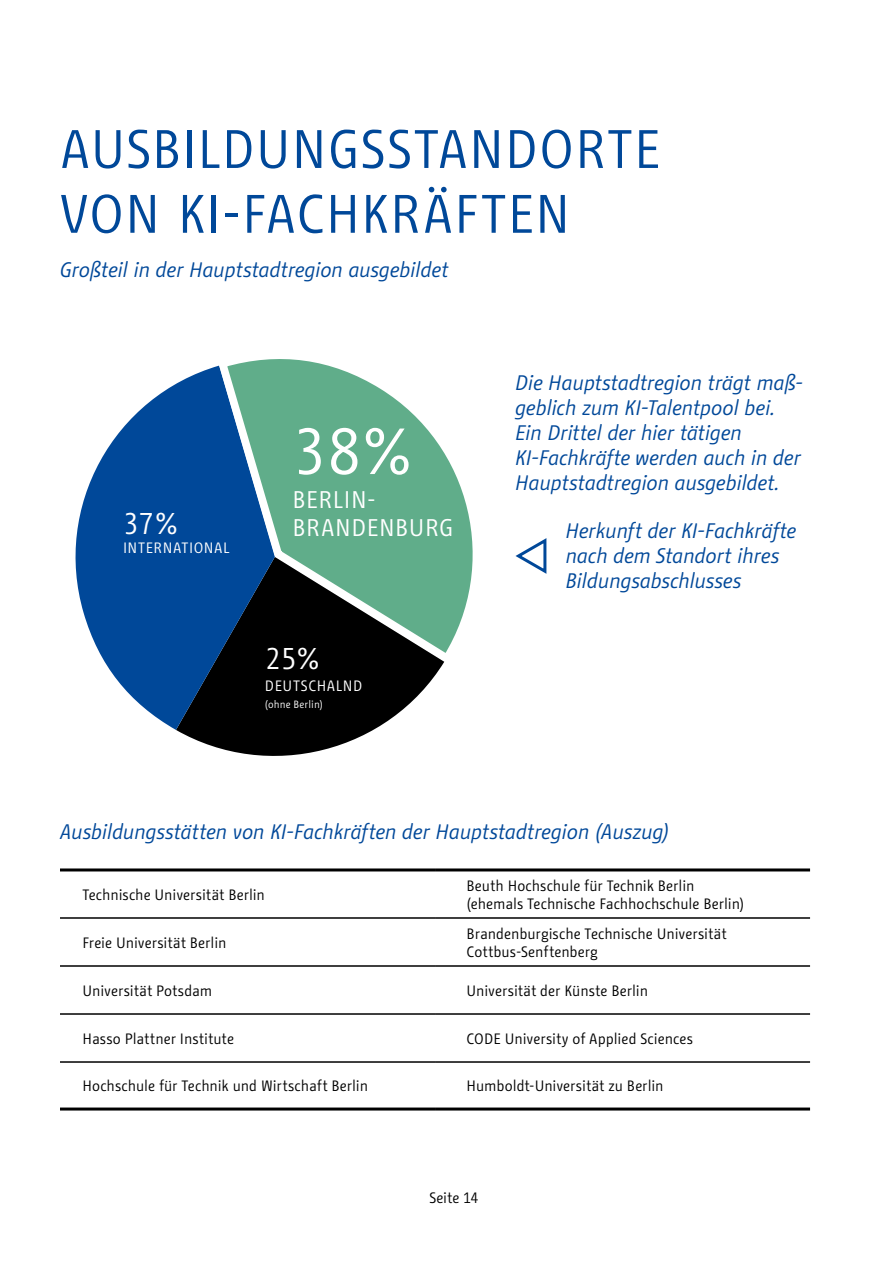
<style>
.page{position:relative;width:893px;height:1263px;background:#fff}
.page>*{position:absolute;margin:0;border:0;box-sizing:border-box;transform-origin:0 0}
.t1{font:64.95px "BMF Change";color:#fff}
.t2{font:54px/64.8px "BMF Change";letter-spacing:.02em;color:#004899}
.t3{font:30px "BMF Change";color:#fff}
.t4{font:24px/29px "BMF Change";letter-spacing:.025em;color:#fff}
.t5{font:italic 21px/25.2px "BMF Change";letter-spacing:-.01em;color:#004899}
.t6{font:15px/18px "BMF Change";letter-spacing:-.005em;color:#000}
.t7{font:15px "BMF Change";letter-spacing:.035em;color:#fff}
.t8{font:10.5px "BMF Change";letter-spacing:.015em;color:#fff}
</style>
<div class="page">
<svg style="left:176px;top:668px;width:265px;height:88px;fill:#000"></svg>
<svg style="left:75px;top:367px;width:200px;height:363px;fill:#004899"></svg>
<svg style="left:213px;top:359px;width:260px;height:309px;background:#568b85"></svg>
<svg style="left:515px;top:538px;width:32px;height:36px"></svg>
<hr style="left:60px;top:868px;width:375px;height:3px;background:#000">
<hr style="left:435px;top:868px;width:375px;height:3px;background:#000">
<hr style="left:60px;top:917px;width:375px;height:2px;background:#000">
<hr style="left:435px;top:917px;width:375px;height:2px;background:#000">
<hr style="left:60px;top:965px;width:375px;height:2px;background:#000">
<hr style="left:435px;top:965px;width:375px;height:2px;background:#000">
<hr style="left:60px;top:1013px;width:375px;height:2px;background:#000">
<hr style="left:435px;top:1013px;width:375px;height:2px;background:#000">
<hr style="left:60px;top:1061px;width:375px;height:2px;background:#000">
<hr style="left:435px;top:1061px;width:375px;height:2px;background:#000">
<hr style="left:60px;top:1107px;width:375px;height:3px;background:#000">
<hr style="left:435px;top:1107px;width:375px;height:3px;background:#000">
<h2 class="t2" style="left:60px;top:116px;width:602px">AUSBILDUNGSSTANDORTE<br>VON KI-FACHKRÄFTEN</h2>
<h3 class="t5" style="left:60px;top:257px;width:390px">Großteil in der Hauptstadtregion ausgebildet</h3>
<h3 class="t3" style="left:123px;top:504px;width:56px">37%</h3>
<p class="t7" style="left:123px;top:538px;width:108px">INTERNATIONAL</p>
<h1 class="t1" style="left:293px;top:409px;width:120px">38%</h1>
<h3 class="t4" style="left:293px;top:484px;width:162px">BERLIN-<br>BRANDENBURG</h3>
<h3 class="t3" style="left:266px;top:639px;width:56px">25%</h3>
<p class="t7" style="left:265px;top:675px;width:99px">DEUTSCHALND</p>
<p class="t8" style="left:265px;top:698px;width:60px">(ohne Berlin)</p>
<h3 class="t5" style="left:515px;top:369px;width:289px">Die Hauptstadtregion trägt maß&shy;geblich zum KI-Talentpool bei.<br>Ein Drittel der hier tätigen<br>KI-Fachkräfte werden auch in der<br>Hauptstadtregion ausgebildet.</h3>
<h3 class="t5" style="left:566px;top:518px;width:232px">Herkunft der KI-Fachkräfte nach dem Standort ihres<br>Bildungsabschlusses</h3>
<h3 class="t5" style="left:60px;top:818px;width:611px">Ausbildungsstätten von KI-Fachkräften der Hauptstadtregion (Auszug)</h3>
<p class="t6" style="left:82px;top:885px;width:184px">Technische Universität Berlin</p>
<p class="t6" style="left:466px;top:876px;width:279px">Beuth Hochschule für Technik Berlin (ehemals Technische Fachhochschule Berlin)</p>
<p class="t6" style="left:83px;top:933px;width:145px">Freie Universität Berlin</p>
<p class="t6" style="left:467px;top:924px;width:262px">Brandenburgische Technische Universität<br>Cottbus-Senftenberg</p>
<p class="t6" style="left:83px;top:981px;width:131px">Universität Potsdam</p>
<p class="t6" style="left:467px;top:981px;width:183px">Universität der Künste Berlin</p>
<p class="t6" style="left:83px;top:1029px;width:153px">Hasso Plattner Institute</p>
<p class="t6" style="left:467px;top:1029px;width:228px">CODE University of Applied Sciences</p>
<p class="t6" style="left:83px;top:1077px;width:287px">Hochschule für Technik und Wirtschaft Berlin</p>
<p class="t6" style="left:467px;top:1077px;width:199px">Humboldt-Universität zu Berlin</p>
<p class="t6" style="left:429px;top:1188px;width:51px">Seite 14</p>
</div>
